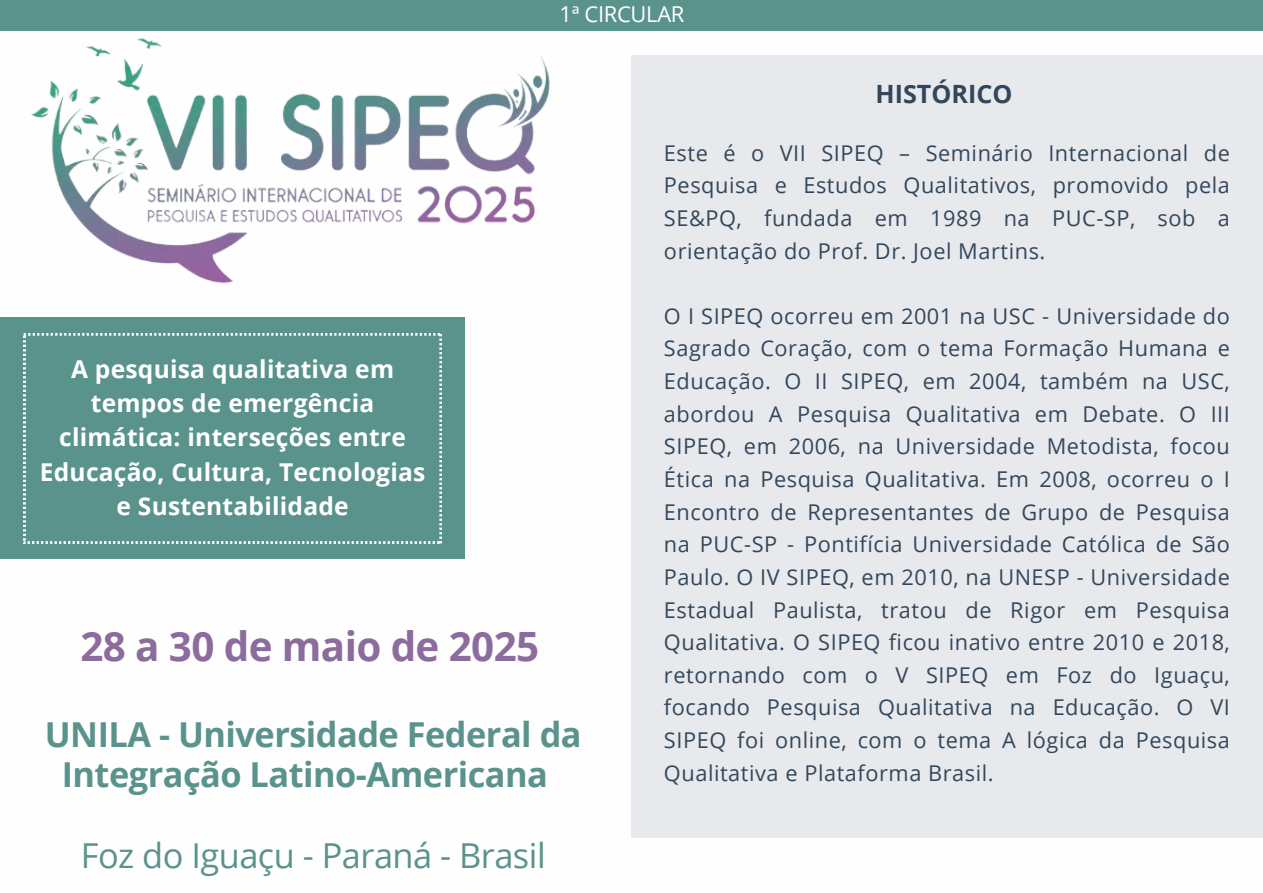
<style>
.page{position:relative;width:1263px;height:893px;background:#fff}
.page>*{position:absolute;margin:0;border:0;box-sizing:border-box;transform-origin:0 0}
.t1{font:700 40.42px "Open Sans";letter-spacing:-.015em;color:#8c6c9d}
.t2{font:700 34.35px/40.5px "Open Sans";letter-spacing:-.015em;color:#5a938c;text-align:center}
.t3{font:34.35px "Open Sans";letter-spacing:-.015em;color:#5a938c}
.t4{font:700 25.12px "Open Sans";color:#33475c}
.t5{font:700 24.6px/34.3px "Open Sans";letter-spacing:.01em;color:#fff;text-align:center}
.t6{font:21.9px "Open Sans";letter-spacing:-.015em;color:#fff}
.t7{font:21.75px/32.6px "Open Sans";letter-spacing:.025em;color:#33475c;text-align:justify}
</style>
<div class="page">
<div style="left:631px;top:55px;width:632px;height:782px;background:#e7e9ec"></div>
<div style="left:0;top:0;width:1263px;height:30px;background:#5a938c"></div>
<img style="left:0;top:30px;width:585px;height:254px">
<div style="left:0;top:318px;width:465px;height:241px;background:#5a938c"></div>
<svg style="left:24px;top:333px;width:418px;height:210px"></svg>
<h3 class="t6" style="left:560px;top:-1px;width:126px">1ª CIRCULAR</h3>
<h6 class="t4" style="left:875px;top:76px;width:138px">HISTÓRICO</h6>
<p class="t5" style="left:40px;top:351px;width:387px">A pesquisa qualitativa em tempos de emergência climática: interseções entre<br>Educação, Cultura, Tecnologias e Sustentabilidade</p>
<h5 class="t1" style="left:80px;top:618px;width:460px">28 a 30 de maio de 2025</h5>
<h1 class="t2" style="left:45px;top:713px;width:538px">UNILA - Universidade Federal da<br>Integração Latino-Americana</h1>
<h2 class="t3" style="left:81px;top:831px;width:466px">Foz do Iguaçu - Paraná - Brasil</h2>
<p class="t7" style="left:664px;top:136px;width:567px">Este é o VII SIPEQ – Seminário Internacional de Pesquisa e Estudos Qualitativos, promovido pela SE&amp;PQ, fundada em 1989 na PUC-SP, sob a orientação do Prof. Dr. Joel Martins.</p>
<h4 class="t7" style="left:664px;top:299px;width:567px">O I SIPEQ ocorreu em 2001 na USC - Universidade do Sagrado Coração, com o tema Formação Humana e Educação. O II SIPEQ, em 2004, também na USC, abordou A Pesquisa Qualitativa em Debate. O III SIPEQ, em 2006, na Universidade Metodista, focou Ética na Pesquisa Qualitativa. Em 2008, ocorreu o I Encontro de Representantes de Grupo de Pesquisa na PUC-SP - Pontifícia Universidade Católica de São Paulo. O IV SIPEQ, em 2010, na UNESP - Universidade Estadual Paulista, tratou de Rigor em Pesquisa Qualitativa. O SIPEQ ficou inativo entre 2010 e 2018, retornando com o V SIPEQ em Foz do Iguaçu, focando Pesquisa Qualitativa na Educação. O VI SIPEQ foi online, com o tema A lógica da Pesquisa Qualitativa e Plataforma Brasil.</h4>
</div>
